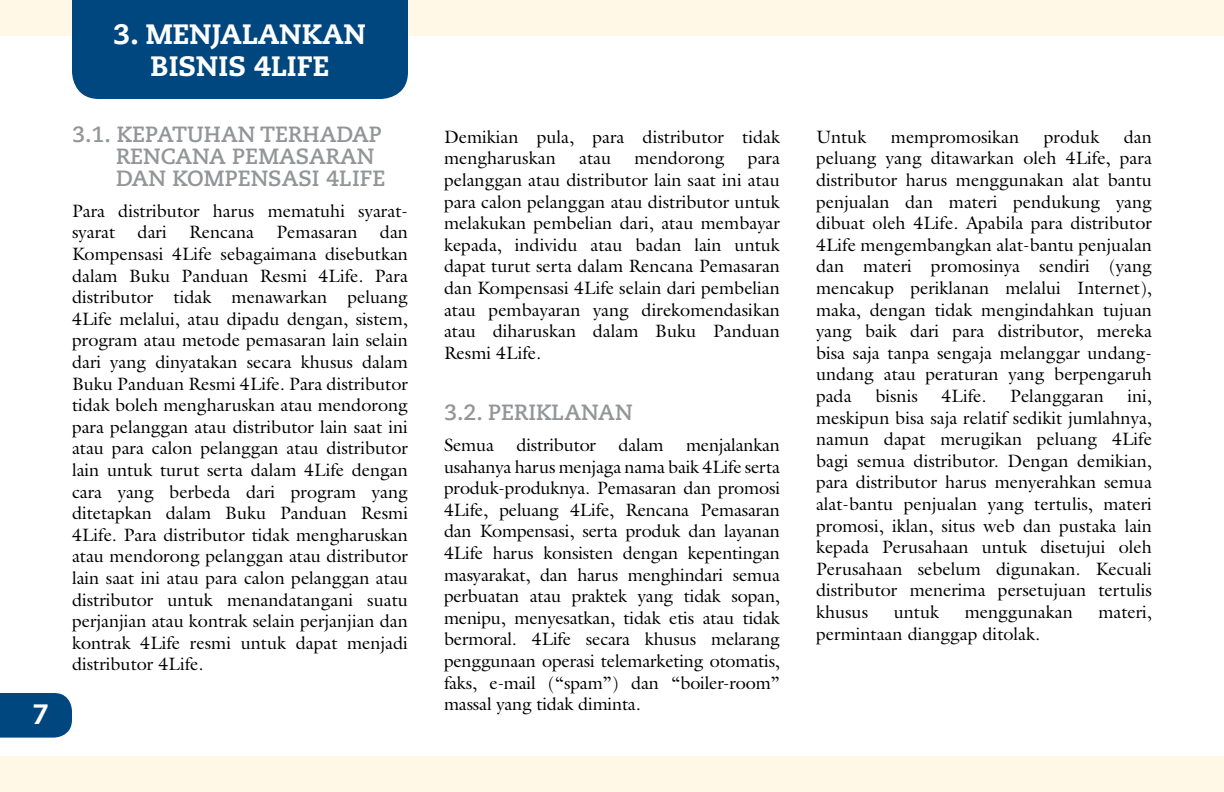
<style>
.page{position:relative;width:1224px;height:792px;background:#fff}
.page>*{position:absolute;margin:0;border:0;box-sizing:border-box;transform-origin:0 0}
.t1{font:800 28px/32px "Caecilia LT Std";color:#fff;text-align:center}
.t2{font:700 22px/22px "Caecilia LT Std";color:#939598}
.t3{font:18px/21.6px "Galliard Std";color:#000;text-align:justify}
</style>
<div class="page">
<div style="left:0;top:0;width:1224px;height:36px;background:#fff8e7"></div>
<div style="left:0;top:756px;width:1224px;height:36px;background:#fff8e7"></div>
<div style="left:72px;top:0;width:336px;height:99px;background:#00467f"></div>
<div style="left:0;top:693px;width:72px;height:45px;background:#00467f"></div>
<h1 class="t1" style="left:33px;top:699px;width:18px">7</h1>
<h1 class="t1" style="left:114px;top:19px;width:254px">3. MENJALANKAN<br>BISNIS 4LIFE</h1>
<p class="t2" style="left:116px;top:124px;width:271px;text-indent:-44px">3.1. KEPATUHAN TERHADAP<br>RENCANA PEMASARAN<br>DAN KOMPENSASI 4LIFE</p>
<p class="t3" style="left:72px;top:200px;width:338px">Para distributor harus mematuhi syarat&shy;syarat dari Rencana Pemasaran dan Kompensasi 4Life sebagaimana disebutkan dalam Buku Panduan Resmi 4Life. Para distributor tidak menawarkan peluang 4Life melalui, atau dipadu dengan, sistem, program atau metode pemasaran lain selain dari yang dinyatakan secara khusus dalam Buku Panduan Resmi 4Life. Para distributor tidak boleh mengharuskan atau mendorong para pelanggan atau distributor lain saat ini atau para calon pelanggan atau distributor lain untuk turut serta dalam 4Life dengan cara yang berbeda dari program yang ditetapkan dalam Buku Panduan Resmi 4Life. Para distributor tidak mengharuskan atau mendorong pelanggan atau distributor lain saat ini atau para calon pelanggan atau distributor untuk menandatangani suatu perjanjian atau kontrak selain perjanjian dan kontrak 4Life resmi untuk dapat menjadi distributor 4Life.</p>
<p class="t3" style="left:444px;top:126px;width:338px">Demikian pula, para distributor tidak mengharuskan</p>
<p class="t3" style="left:579px;top:147px;width:34px">atau</p>
<p class="t3" style="left:634px;top:147px;width:92px">mendorong</p>
<p class="t3" style="left:444px;top:147px;width:338px;text-indent:304px">para pelanggan atau distributor lain saat ini atau para calon pelanggan atau distributor untuk melakukan pembelian dari, atau membayar kepada, individu atau badan lain untuk dapat turut serta dalam Rencana Pemasaran dan Kompensasi 4Life selain dari pembelian atau pembayaran yang direkomendasikan atau diharuskan dalam Buku Panduan Resmi 4Life.</p>
<p class="t2" style="left:444px;top:402px;width:190px">3.2. PERIKLANAN</p>
<p class="t3" style="left:444px;top:434px;width:338px">Semua distributor dalam menjalankan usahanya harus menjaga nama baik 4Life serta produk-produknya. Pemasaran dan promosi 4Life, peluang 4Life, Rencana Pemasaran dan Kompensasi, serta produk dan layanan 4Life harus konsisten dengan kepentingan masyarakat, dan harus menghindari semua perbuatan atau praktek yang tidak sopan, menipu, menyesatkan, tidak etis atau tidak bermoral. 4Life secara khusus melarang penggunaan operasi telemarketing otomatis, faks, e-mail (“spam”) dan “boiler-room” massal yang tidak diminta.</p>
<p class="t3" style="left:816px;top:126px;width:338px;text-indent:308px">dan peluang yang ditawarkan oleh 4Life, para distributor harus menggunakan alat bantu penjualan dan materi pendukung yang dibuat oleh 4Life. Apabila para distributor 4Life mengembangkan alat-bantu penjualan dan materi promosinya sendiri (yang mencakup periklanan melalui Internet), maka, dengan tidak mengindahkan tujuan yang baik dari para distributor, mereka bisa saja tanpa sengaja melanggar undang&shy;undang atau peraturan yang berpengaruh pada</p>
<p class="t3" style="left:816px;top:126px;width:52px">Untuk</p>
<p class="t3" style="left:891px;top:126px;width:130px">mempromosikan</p>
<p class="t3" style="left:1044px;top:126px;width:57px">produk</p>
<p class="t3" style="left:875px;top:385px;width:44px">bisnis</p>
<p class="t3" style="left:942px;top:385px;width:47px">4Life.</p>
<p class="t3" style="left:1010px;top:385px;width:95px">Pelanggaran</p>
<p class="t3" style="left:816px;top:385px;width:338px;text-indent:312px">ini, meskipun bisa saja relatif sedikit jumlahnya, namun dapat merugikan peluang 4Life bagi semua distributor. Dengan demikian, para distributor harus menyerahkan semua alat-bantu penjualan yang tertulis, materi promosi, iklan, situs web dan pustaka lain kepada Perusahaan untuk disetujui oleh Perusahaan sebelum digunakan. Kecuali distributor menerima persetujuan tertulis khusus</p>
<p class="t3" style="left:894px;top:601px;width:47px">untuk</p>
<p class="t3" style="left:965px;top:601px;width:110px">menggunakan</p>
<p class="t3" style="left:1098px;top:601px;width:55px">materi,</p>
<p class="t3" style="left:816px;top:622px;width:226px">permintaan dianggap ditolak.</p>
</div>
